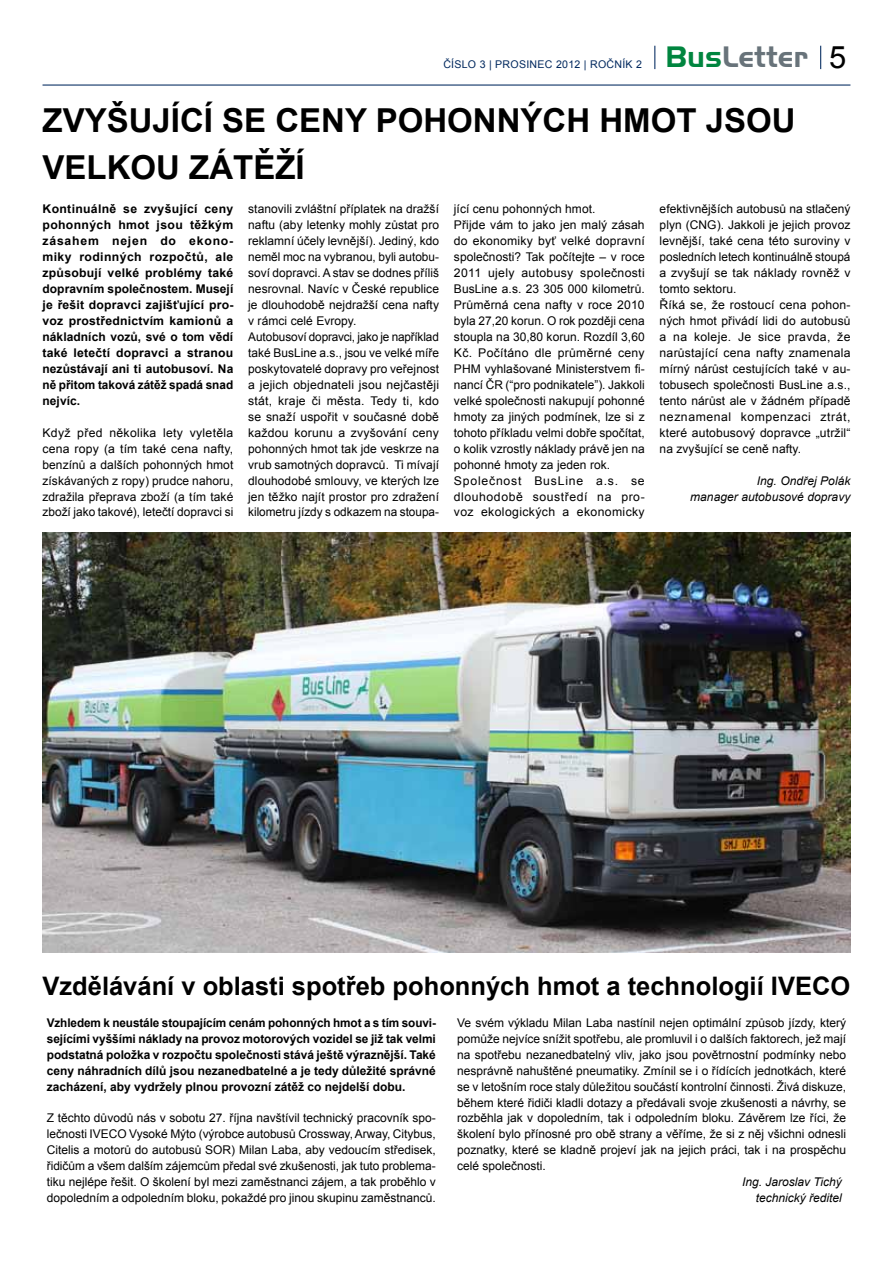
<style>
.page{position:relative;width:893px;height:1263px;background:#fff}
.page>*{position:absolute;margin:0;border:0;box-sizing:border-box;transform-origin:0 0}
.t1{font:700 33px "Arial";color:#000}
.t2{font:700 30.9px "Handel Gothic DOT";color:#68737a}
.t3{font:700 25.5px "Arial";color:#000}
.t4{font:12px/15.9px "Arial";letter-spacing:.005em;color:#000;text-align:justify}
.t5{font:700 12px/15.9px "Arial";color:#000;text-align:justify}
.t6{font:italic 12px/15.9px "Arial";letter-spacing:.005em;color:#000;text-align:right}
.t7{font:10.65px "Arial";letter-spacing:.025em;color:#00285e}
.s1{color:#00853f}
.s2{font-family:"Arial";font-weight:400;color:#000}
</style>
<div class="page">
<svg style="left:820px;top:46px;width:1px;height:23px"></svg>
<svg style="left:654px;top:46px;width:1px;height:23px"></svg>
<hr style="left:43px;top:85px;width:807px;height:1px;background:#00285e">
<img style="left:43px;top:533px;width:807px;height:419px">
<p class="t7" style="left:443px;top:57px;width:200px">ČÍSLO 3 | PROSINEC 2012 | ROČNÍK 2</p>
<h2 class="t2" style="left:665px;top:40px;width:182px"><span class="s1">Bus</span>Letter <span class="s2">5</span></h2>
<h1 class="t1" style="left:43px;top:99px;width:429px">Zvyšující SE ceny pohonn</h1>
<h1 class="t1" style="left:521px;top:99px;width:128px">ých hmot</h1>
<h1 class="t1" style="left:706px;top:99px;width:23px">jsou</h1>
<h1 class="t1" style="left:43px;top:145px;width:24px">velkou</h1>
<h1 class="t1" style="left:189px;top:145px;width:117px">zát ěží</h1>
<p class="t5" style="left:43px;top:202px;width:192px">Kontinuálně se zvyšující ceny pohonných hmot jsou těžkým zásahem nejen do ekono&shy;miky rodinných rozpočtů, ale způsobují velké problémy také dopravním společnostem. Musejí je řešit dopravci zajišťující pro&shy;voz prostřednictvím kamionů a nákladních vozů, své o tom vědí také letečtí dopravci a stranou nezůstávají ani ti autobusoví. Na ně přitom taková zátěž spadá snad nejvíc.</p>
<p class="t4" style="left:43px;top:425px;width:192px">Když před několika lety vyletěla cena ropy (a tím také cena nafty, benzínů a dalších pohonných hmot získávaných z ropy) prudce nahoru, zdražila přeprava zboží (a tím také zboží jako takové), letečtí dopravci si</p>
<p class="t4" style="left:248px;top:201px;width:192px;text-align:left">stanovili zvláštní příplatek na dražší naftu (aby letenky mohly zůstat pro reklamní účely levnější). Jediný, kdo neměl moc na vybranou, byli autobu&shy;soví dopravci. A stav se dodnes příliš nesrovnal. Navíc v České republice je dlouhodobě nejdražší cena nafty v rámci celé Evropy.<br>Autobusoví dopravci, jako je například také BusLine a.s., jsou ve velké míře poskytovatelé dopravy pro veřejnost a jejich objednateli jsou nejčastěji stát, kraje či města. Tedy ti, kdo se snaží uspořit v současné době každou korunu a zvyšování ceny pohonných hmot tak jde veskrze na vrub samotných dopravců. Ti mívají dlouhodobé smlouvy, ve kterých lze jen těžko najít prostor pro zdražení kilometru jízdy s odkazem na stoupa-</p>
<p class="t4" style="left:454px;top:201px;width:192px;text-align:left">jící cenu pohonných hmot.<br>Přijde vám to jako jen malý zásah do ekonomiky byť velké dopravní společnosti? Tak počítejte – v roce<br>2011 ujely autobusy společnosti<br>BusLine a.s. 23 305 000 kilometrů.<br>Průměrná cena nafty v roce 2010 byla 27,20 korun. O rok později cena stoupla na 30,80 korun. Rozdíl 3,60<br>Kč. Počítáno dle průměrné ceny<br>PHM vyhlašované Ministerstvem fi&shy;nancí ČR (“pro podnikatele”). Jakkoli velké společnosti nakupují pohonné hmoty za jiných podmínek, lze si z tohoto příkladu velmi dobře spočítat, o kolik vzrostly náklady právě jen na pohonné hmoty za jeden rok.<br>Společnost BusLine a.s. se dlouhodobě soustředí na pro&shy;voz ekologických a ekonomicky</p>
<p class="t4" style="left:660px;top:201px;width:192px;text-align:left">efektivnějších autobusů na stlačený plyn (CNG). Jakkoli je jejich provoz levnější, také cena této suroviny v posledních letech kontinuálně stoupá a zvyšují se tak náklady rovněž v tomto sektoru.<br>Říká se, že rostoucí cena pohon&shy;ných hmot přivádí lidi do autobusů a na koleje. Je sice pravda, že narůstající cena nafty znamenala mírný nárůst cestujících také v au&shy;tobusech společnosti BusLine a.s., tento nárůst ale v žádném případě neznamenal kompenzaci ztrát, které autobusový dopravce „utržil“ na zvyšující se ceně nafty.</p>
<p class="t6" style="left:690px;top:473px;width:162px">Ing. Ondřej Polák<br>manager autobusové dopravy</p>
<h3 class="t3" style="left:43px;top:969px;width:809px">Vzdělávání v oblasti spotřeb pohonných hmot a technologií IVECO</h3>
<p class="t5" style="left:47px;top:1015px;width:391px">Vzhledem k neustále stoupajícím cenám pohonných hmot a s tím souvi&shy;sejícími vyššími náklady na provoz motorových vozidel se již tak velmi podstatná položka v rozpočtu společnosti stává ještě výraznější. Také ceny náhradních dílů jsou nezanedbatelné a je tedy důležité správné zacházení, aby vydržely plnou provozní zátěž co nejdelší dobu.</p>
<p class="t4" style="left:47px;top:1110px;width:391px">Z těchto důvodů nás v sobotu 27. října navštívil technický pracovník spo&shy;lečnosti IVECO Vysoké Mýto (výrobce autobusů Crossway, Arway, Citybus, Citelis a motorů do autobusů SOR) Milan Laba, aby vedoucím středisek, řidičům a všem dalším zájemcům předal své zkušenosti, jak tuto problema&shy;tiku nejlépe řešit. O školení byl mezi zaměstnanci zájem, a tak proběhlo v dopoledním a odpoledním bloku, pokaždé pro jinou skupinu zaměstnanců.</p>
<p class="t4" style="left:457px;top:1015px;width:391px">Ve svém výkladu Milan Laba nastínil nejen optimální způsob jízdy, který pomůže nejvíce snížit spotřebu, ale promluvil i o dalších faktorech, jež mají na spotřebu nezanedbatelný vliv, jako jsou povětrnostní podmínky nebo nesprávně nahuštěné pneumatiky. Zmínil se i o řídících jednotkách, které se v letošním roce staly důležitou součástí kontrolní činnosti. Živá diskuze, během které řidiči kladli dotazy a předávali svoje zkušenosti a návrhy, se rozběhla jak v dopoledním, tak i odpoledním bloku. Závěrem lze říci, že školení bylo přínosné pro obě strany a věříme, že si z něj všichni odnesli poznatky, které se kladně projeví jak na jejich práci, tak i na prospěchu celé společnosti.</p>
<p class="t6" style="left:742px;top:1174px;width:101px">Ing. Jaroslav Tichý technický ředitel</p>
</div>
